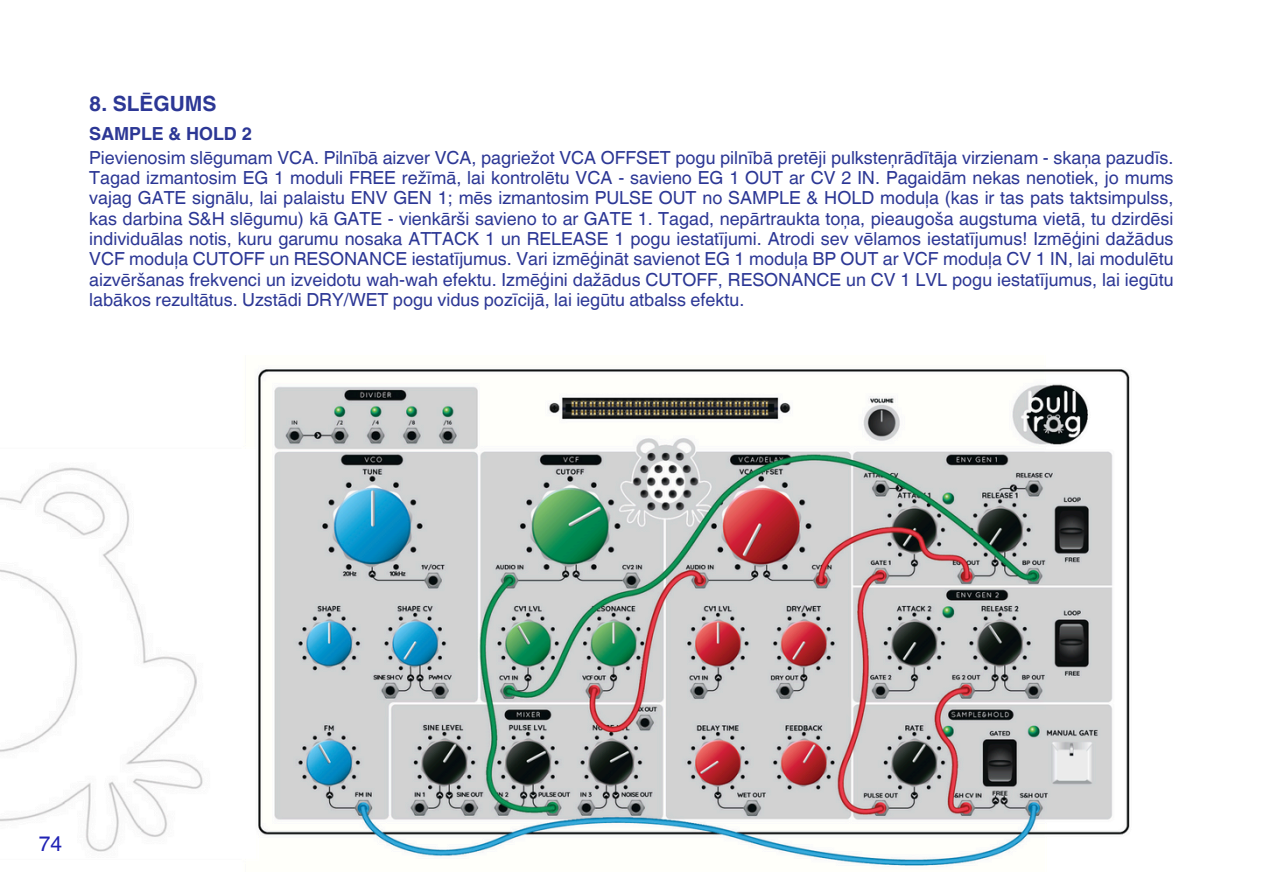
<style>
.page{position:relative;width:1263px;height:894px;background:#fff}
.page>*{position:absolute;margin:0;border:0;box-sizing:border-box;transform-origin:0 0}
.t1{font:700 21px "Helvetica World";color:#2c3795}
.t2{font:21px "Helvetica World";color:#2022b4}
.t3{font:18px/20.2px "Helvetica World";color:#2c3795}
.s1{font-weight:700}
</style>
<div class="page">
<img style="left:0;top:369px;width:1130px;height:498px">
<p class="t1" style="left:89px;top:86px;width:129px">8. SLĒGUMS</p>
<p class="t3" style="left:89px;top:122px;width:1086px;line-height:23.7px"><span class="s1">SAMPLE &amp; HOLD 2<br></span>Pievienosim slēgumam VCA. Pilnībā aizver VCA, pagriežot VCA OFFSET pogu pilnībā pretēji pulksteņrādītāja virzienam - skaņa pazudīs.</p>
<p class="t3" style="left:89px;top:168px;width:1086px;text-align:justify">Tagad izmantosim EG 1 moduli FREE režīmā, lai kontrolētu VCA - savieno EG 1 OUT ar CV 2 IN. Pagaidām nekas nenotiek, jo mums vajag GATE signālu, lai palaistu ENV GEN 1; mēs izmantosim PULSE OUT no SAMPLE &amp; HOLD moduļa (kas ir tas pats taktsimpulss, kas darbina S&amp;H slēgumu) kā GATE - vienkārši savieno to ar GATE 1. Tagad, nepārtraukta toņa, pieaugoša augstuma vietā, tu dzirdēsi individuālas notis, kuru garumu nosaka ATTACK 1 un RELEASE 1 pogu iestatījumi. Atrodi sev vēlamos iestatījumus! Izmēģini dažādus VCF moduļa CUTOFF un RESONANCE iestatījumus. Vari izmēģināt savienot EG 1 moduļa BP OUT ar VCF moduļa CV 1 IN, lai modulētu aizvēršanas frekvenci un izveidotu wah-wah efektu. Izmēģini dažādus CUTOFF, RESONANCE un CV 1 LVL pogu iestatījumus, lai iegūtu labākos rezultātus. Uzstādi DRY/WET pogu vidus pozīcijā, lai iegūtu atbalss efektu.</p>
<p class="t2" style="left:39px;top:831px;width:25px">74</p>
</div>
